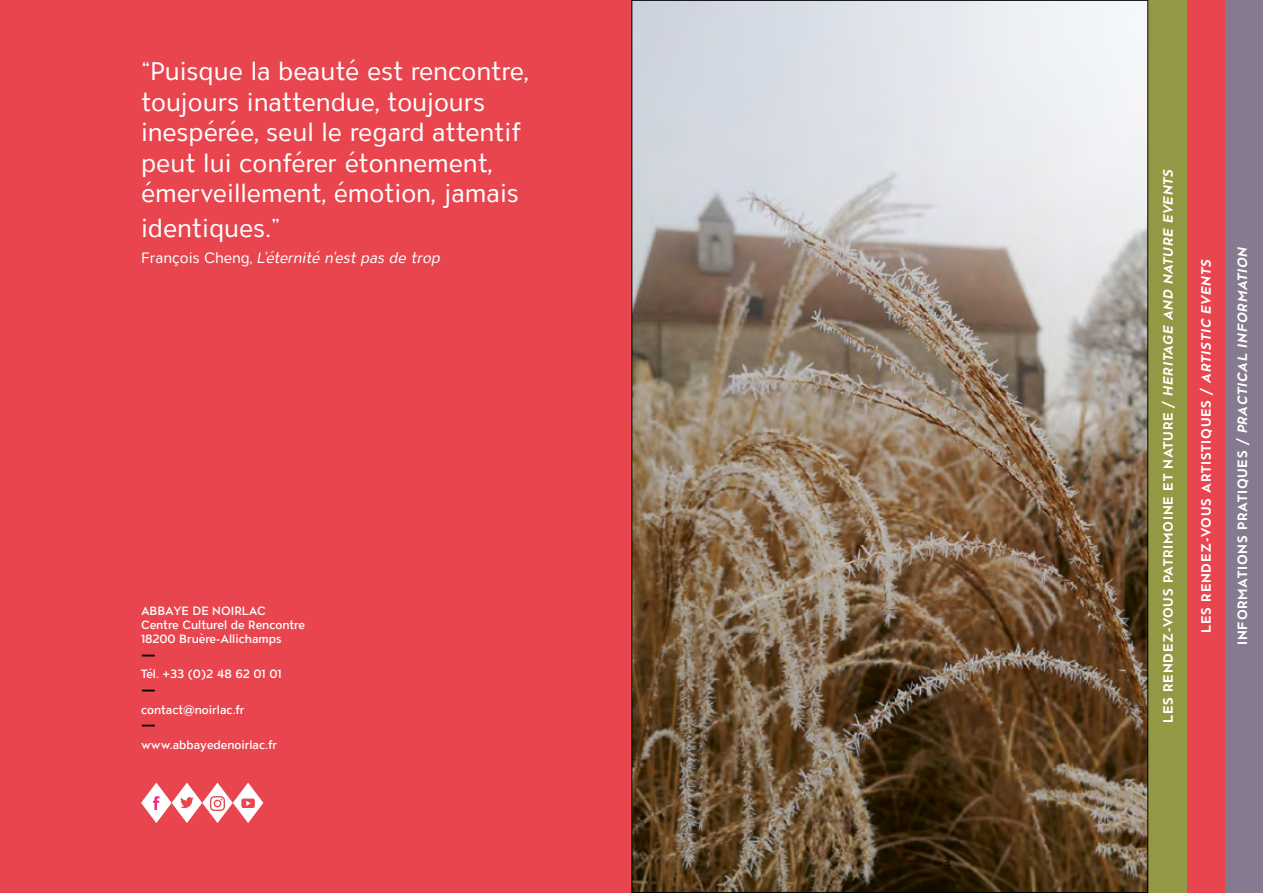
<style>
.page{position:relative;width:1263px;height:893px;background:#fff}
.page>*{position:absolute;margin:0;border:0;box-sizing:border-box;transform-origin:0 0}
.t1{font:25.5px/30.6px "ATC Overlook";color:#fff}
.t2{font:500 18px "ATC Overlook";color:#000}
.t3{font:italic 15px "ATC Overlook";color:#fff}
.t4{font:700 13.5px "ATC Overlook";letter-spacing:.06em;color:#fff}
.t5{font:500 12px/14.4px "ATC Overlook";color:#fff}
.t6{font:10.5px "ATC Overlook";color:#000}
.s1{font-family:"Calibre"}
.s2{font-style:normal}
.s3{font-family:"Calibre";font-style:normal}
.s4{font-style:italic}
</style>
<div class="page">
<div style="left:1220px;top:0;width:43px;height:893px;background:#867a90"></div>
<div style="left:1182px;top:0;width:43px;height:893px;background:#e8454e"></div>
<div style="left:1146px;top:0;width:40px;height:893px;background:#939845"></div>
<img style="left:633px;top:2px;width:513px;height:889px">
<div style="left:0;top:0;width:631px;height:893px;background:#e8454e"></div>
<svg style="left:141px;top:783px;width:122px;height:40px"></svg>
<p class="t1" style="left:141px;top:57px;width:389px">“Puisque la beauté est rencontre<span class="s1">, </span>toujours inattendue<span class="s1">,</span> toujours inespérée<span class="s1">,</span> seul le regard attentif peut lui conférer étonnement<span class="s1">, </span>émerveillement<span class="s1">,</span> émotion<span class="s1">,</span> jamais</p>
<p class="t1" style="left:141px;top:214px;width:141px">identiques.”</p>
<p class="t3" style="left:141px;top:249px;width:301px"><span class="s2">François Cheng</span><span class="s3">,</span> L'éternité n'est pas de trop</p>
<p class="t5" style="left:141px;top:604px;width:166px">ABBAYE DE NOIRLAC<br>Centre Culturel de Rencontre<br>18200 Bruère-Allichamps</p>
<p class="t2" style="left:141px;top:643px;width:16px">—</p>
<p class="t5" style="left:141px;top:668px;width:142px">Tél. +33 (0)2 48 62 01 01</p>
<p class="t2" style="left:141px;top:678px;width:16px">—</p>
<p class="t5" style="left:141px;top:703px;width:105px">contact@noirlac.fr</p>
<p class="t2" style="left:141px;top:713px;width:16px">—</p>
<p class="t5" style="left:141px;top:738px;width:138px">www.abbayedenoirlac.fr</p>
<p class="t6" style="left:944px;top:857px;width:8px">3</p>
<p class="t4" style="left:1160px;top:723px;width:556px;rotate:-90deg">LES RENDEZ-VOUS PATRIMOINE ET NATURE / <span class="s4">HERITAGE AND NATURE EVENTS</span></p>
<p class="t4" style="left:1198px;top:633px;width:375px;rotate:-90deg">LES RENDEZ-VOUS ARTISTIQUES / <span class="s4">ARTISTIC EVENTS</span></p>
<p class="t4" style="left:1235px;top:645px;width:400px;rotate:-90deg">INFORMATIONS PRATIQUES / <span class="s4">PRACTICAL INFORMATION</span></p>
</div>
